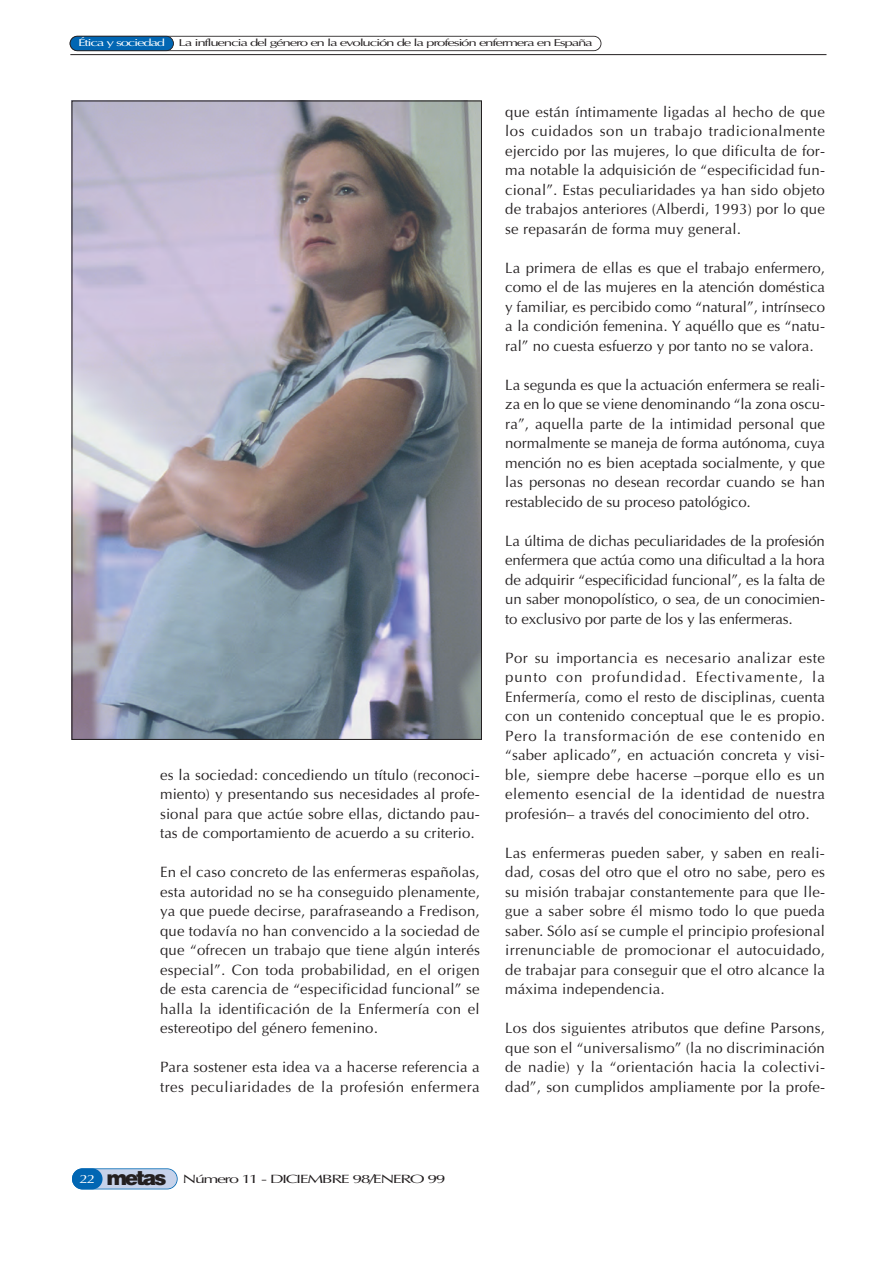
<style>
.page{position:relative;width:893px;height:1263px;background:#fff}
.page>*{position:absolute;margin:0;border:0;box-sizing:border-box;transform-origin:0 0}
.t1{font:15px/19.5px "Optima";letter-spacing:.01em;color:#231f20;text-align:justify}
.t2{font:15px/19.5px "Optima";letter-spacing:.03em;color:#231f20}
.t3{font:12px "Optima";letter-spacing:-.085em;color:#231f20;scale:1.5 1}
.t4{font:10.05px "Optima";letter-spacing:-.085em;color:#231f20;scale:1.52 1}
.t5{font:10.05px "Optima";letter-spacing:-.085em;color:#fff;scale:1.52 1}
.s1{color:#fff}
.s2{font-family:"Helvetica";font-weight:900;font-size:20.25px}
</style>
<div class="page">
<div style="left:73px;top:1169px;width:104px;height:20px;background:#c6d2ea;border-radius:10px"></div>
<div style="left:72px;top:1168px;width:106px;height:21px;border:2px solid #0166b3;border-radius:11px"></div>
<div style="left:72px;top:1168px;width:30px;height:21px;background:#0166b3;border-radius:11px"></div>
<div style="left:70px;top:36px;width:531px;height:15px;border:2px solid #231f20;border-radius:8px"></div>
<hr style="left:70px;top:54px;width:756px;height:1px;background:#231f20">
<div style="left:70px;top:36px;width:103px;height:15px;background:#0166b3;border-radius:7px"></div>
<div style="left:70px;top:36px;width:104px;height:15px;border:2px solid #231f20;border-radius:8px"></div>
<img style="left:74px;top:103px;width:406px;height:635px">
<p class="t5" style="left:78px;top:39px;width:59px">Ética y sociedad</p>
<p class="t4" style="left:178px;top:39px;width:274px">La influencia del género en la evolución de la profesión enfermera en España</p>
<p class="t1" style="left:160px;top:766px;width:321px">es la sociedad: concediendo un título (reconoci&shy;miento) y presentando sus necesidades al profe&shy;sional para que actúe sobre ellas, dictando pau&shy;tas de comportamiento de acuerdo a su criterio.</p>
<p class="t1" style="left:160px;top:864px;width:321px">En el caso concreto de las enfermeras españolas, esta autoridad no se ha conseguido plenamente, ya que puede decirse, parafraseando a Fredison, que todavía no han convencido a la sociedad de que “ofrecen un trabajo que tiene algún interés especial”. Con toda probabilidad, en el origen de esta carencia de “especificidad funcional” se halla la identificación de la Enfermería con el estereotipo del género femenino.</p>
<p class="t2" style="left:160px;top:1059px;width:321px">Para sostener esta idea va a hacerse referencia a tres peculiaridades de la profesión enfermera</p>
<p class="t1" style="left:505px;top:103px;width:321px">que están íntimamente ligadas al hecho de que los cuidados son un trabajo tradicionalmente ejercido por las mujeres, lo que dificulta de for&shy;ma notable la adquisición de “especificidad fun&shy;cional”. Estas peculiaridades ya han sido objeto de trabajos anteriores (Alberdi, 1993) por lo que se repasarán de forma muy general.</p>
<p class="t1" style="left:505px;top:259px;width:321px">La primera de ellas es que el trabajo enfermero, como el de las mujeres en la atención doméstica y familiar, es percibido como “natural”, intrínseco a la condición femenina. Y aquéllo que es “natu&shy;ral” no cuesta esfuerzo y por tanto no se valora.</p>
<p class="t1" style="left:505px;top:376px;width:321px">La segunda es que la actuación enfermera se reali&shy;za en lo que se viene denominando “la zona oscu&shy;ra”, aquella parte de la intimidad personal que normalmente se maneja de forma autónoma, cuya mención no es bien aceptada socialmente, y que las personas no desean recordar cuando se han restablecido de su proceso patológico.</p>
<p class="t1" style="left:505px;top:532px;width:321px">La última de dichas peculiaridades de la profesión enfermera que actúa como una dificultad a la hora de adquirir “especificidad funcional”, es la falta de un saber monopolístico, o sea, de un conocimien&shy;to exclusivo por parte de los y las enfermeras.</p>
<p class="t1" style="left:505px;top:649px;width:321px">Por su importancia es necesario analizar este punto con profundidad. Efectivamente, la Enfermería, como el resto de disciplinas, cuenta con un contenido conceptual que le es propio.<br>Pero la transformación de ese contenido en “saber aplicado”, en actuación concreta y visi&shy;ble, siempre debe hacerse –porque ello es un elemento esencial de la identidad de nuestra profesión– a través del conocimiento del otro.</p>
<p class="t1" style="left:505px;top:844px;width:321px">Las enfermeras pueden saber, y saben en reali&shy;dad, cosas del otro que el otro no sabe, pero es su misión trabajar constantemente para que lle&shy;gue a saber sobre él mismo todo lo que pueda saber. Sólo así se cumple el principio profesional irrenunciable de promocionar el autocuidado, de trabajar para conseguir que el otro alcance la máxima independencia.</p>
<p class="t1" style="left:505px;top:1020px;width:321px">Los dos siguientes atributos que define Parsons, que son el “universalismo” (la no discriminación de nadie) y la “orientación hacia la colectivi&shy;dad”, son cumplidos ampliamente por la profe-</p>
<p class="t3" style="left:79px;top:1174px;width:246px"><span class="s1">22</span> <span class="s2">metas</span> Número 11 - DICIEMBRE 98/ENERO 99</p>
</div>
